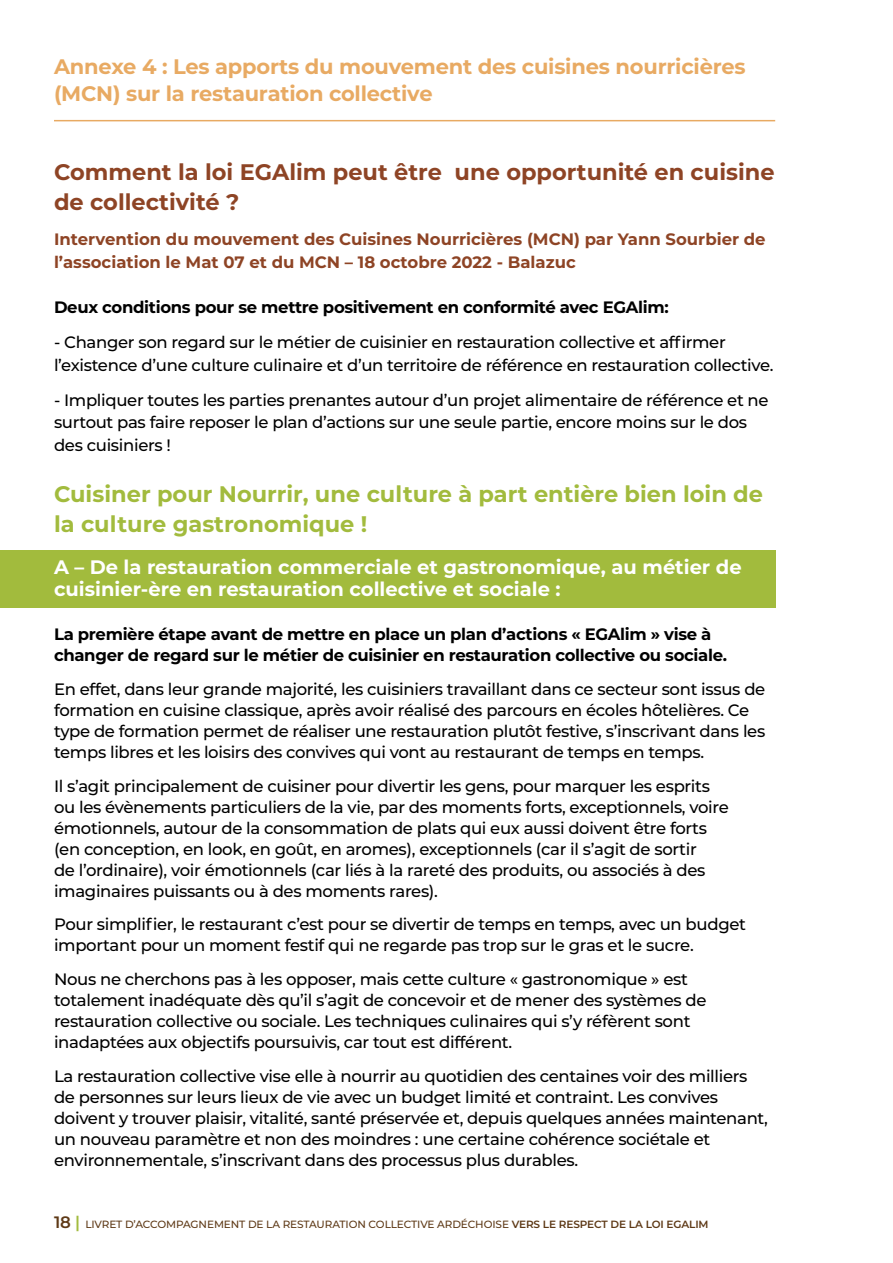
<style>
.page{position:relative;width:893px;height:1263px;background:#fff}
.page>*{position:absolute;margin:0;border:0;box-sizing:border-box;transform-origin:0 0}
.t1{font:700 22.5px/30px "Montserrat";color:#a2bb3d}
.t2{font:700 22.5px/30px "Montserrat";color:#8e4425}
.t3{font:700 21px/27px "Montserrat";letter-spacing:-.01em;color:#e8aa63}
.t4{font:700 19.5px/22.5px "Montserrat";color:#fff}
.t5{font:500 16.5px/21px "Montserrat";letter-spacing:-.02em;color:#000}
.t6{font:700 16.5px/21px "Montserrat";letter-spacing:-.02em;color:#000}
.t7{font:700 16.5px/22.5px "Montserrat";color:#8e4425}
.t8{font:500 10.5px "Montserrat";letter-spacing:-.01em;color:#5e3916}
.s1{font-weight:600;font-size:16.5px}
.s2{font-weight:600;font-size:16.5px;color:#a2bb3d}
.s3{font-weight:600}
</style>
<div class="page">
<div style="left:0;top:550px;width:775px;height:57px;background:#a2bb3d"></div>
<hr style="left:54px;top:120px;width:721px;height:1px;background:#e8aa63">
<p class="t3" style="left:54px;top:52px;width:693px">Annexe 4 : Les apports du mouvement des cuisines nourricières (MCN) sur la restauration collective</p>
<h1 class="t2" style="left:54px;top:156px;width:722px">Comment la loi EGAlim peut être une opportunité en cuisine de collectivité ?</h1>
<p class="t7" style="left:54px;top:227px;width:713px">Intervention du mouvement des Cuisines Nourricières (MCN) par Yann Sourbier de l’association le Mat 07 et du MCN – 18 octobre 2022 - Balazuc</p>
<p class="t6" style="left:54px;top:296px;width:616px">Deux conditions pour se mettre positivement en conformité avec EGAlim:</p>
<p class="t5" style="left:54px;top:330px;width:721px;line-height:22.5px">- Changer son regard sur le métier de cuisinier en restauration collective et affirmer l’existence d’une culture culinaire et d’un territoire de référence en restauration collective.</p>
<p class="t5" style="left:54px;top:388px;width:716px;line-height:22.5px">- Impliquer toutes les parties prenantes autour d’un projet alimentaire de référence et ne surtout pas faire reposer le plan d’actions sur une seule partie, encore moins sur le dos des cuisiniers !</p>
<h1 class="t1" style="left:54px;top:478px;width:710px">Cuisiner pour Nourrir, une culture à part entière bien loin de la culture gastronomique !</h1>
<p class="t4" style="left:54px;top:555px;width:689px">A – De la restauration commerciale et gastronomique, au métier de cuisinier-ère en restauration collective et sociale :</p>
<p class="t6" style="left:54px;top:623px;width:675px">La première étape avant de mettre en place un plan d’actions « EGAlim » vise à changer de regard sur le métier de cuisinier en restauration collective ou sociale.</p>
<p class="t5" style="left:54px;top:678px;width:713px">En effet, dans leur grande majorité, les cuisiniers travaillant dans ce secteur sont issus de formation en cuisine classique, après avoir réalisé des parcours en écoles hôtelières. Ce type de formation permet de réaliser une restauration plutôt festive, s’inscrivant dans les temps libres et les loisirs des convives qui vont au restaurant de temps en temps.</p>
<p class="t5" style="left:54px;top:774px;width:676px">Il s’agit principalement de cuisiner pour divertir les gens, pour marquer les esprits ou les évènements particuliers de la vie, par des moments forts, exceptionnels, voire émotionnels, autour de la consommation de plats qui eux aussi doivent être forts (en conception, en look, en goût, en aromes), exceptionnels (car il s’agit de sortir<br>de l’ordinaire), voir émotionnels (car liés à la rareté des produits, ou associés à des imaginaires puissants ou à des moments rares).</p>
<p class="t5" style="left:54px;top:913px;width:693px">Pour simplifier, le restaurant c’est pour se divertir de temps en temps, avec un budget important pour un moment festif qui ne regarde pas trop sur le gras et le sucre.</p>
<p class="t5" style="left:54px;top:968px;width:654px">Nous ne cherchons pas à les opposer, mais cette culture « gastronomique » est totalement inadéquate dès qu’il s’agit de concevoir et de mener des systèmes de restauration collective ou sociale. Les techniques culinaires qui s’y réfèrent sont inadaptées aux objectifs poursuivis, car tout est différent.</p>
<p class="t5" style="left:54px;top:1065px;width:715px">La restauration collective vise elle à nourrir au quotidien des centaines voir des milliers de personnes sur leurs lieux de vie avec un budget limité et contraint. Les convives doivent y trouver plaisir, vitalité, santé préservée et, depuis quelques années maintenant, un nouveau paramètre et non des moindres : une certaine cohérence sociétale et environnementale, s’inscrivant dans des processus plus durables.</p>
<p class="t8" style="left:54px;top:1217px;width:656px"><span class="s1">18</span> <span class="s2">|</span> LIVRET D’ACCOMPAGNEMENT DE LA RESTAURATION COLLECTIVE ARDÉCHOISE <span class="s3">VERS LE RESPECT DE LA LOI EGALIM</span></p>
</div>
